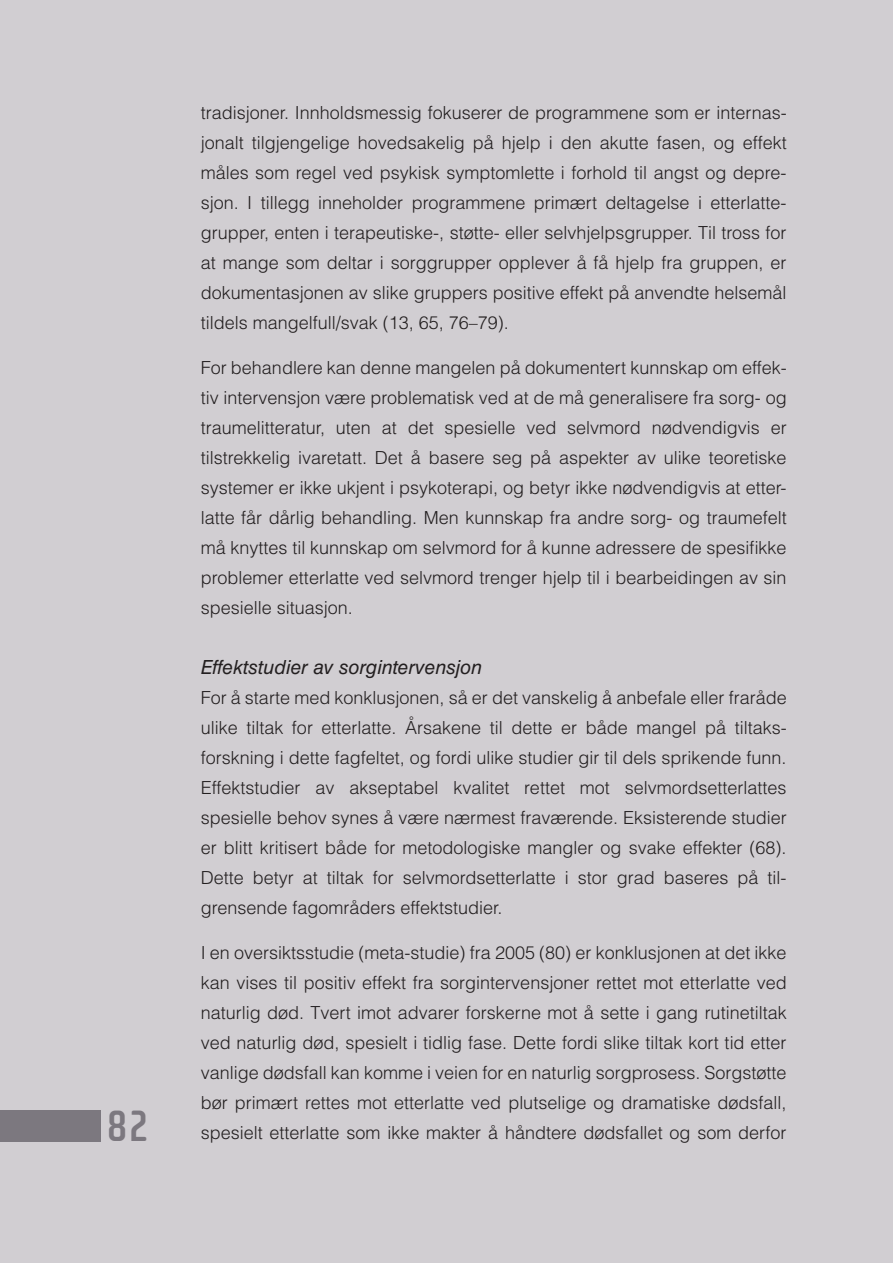
<style>
.page{position:relative;width:893px;height:1263px;background:#d1ced2}
.page>*{position:absolute;margin:0;border:0;box-sizing:border-box;transform-origin:0 0}
.t1{font:700 45px "Cholla Sans";color:#7c787f}
.t2{font:italic 19.5px "Helvetica LT Std";color:#231f20}
.t3{font:300 18px/30px "Helvetica LT Std";color:#231f20;text-align:justify}
</style>
<div class="page">
<div style="left:0;top:1110px;width:100px;height:31px;background:#7c787f"></div>
<h1 class="t1" style="left:106px;top:1101px;width:44px">82</h1>
<p class="t3" style="left:201px;top:100px;width:587px">tradisjoner. Innholdsmessig fokuserer de programmene som er internas&shy;jonalt tilgjengelige hovedsakelig på hjelp i den akutte fasen, og effekt måles som regel ved psykisk symptomlette i forhold til angst og depre&shy;sjon. I tillegg inneholder programmene primært deltagelse i etterlatte&shy;grupper, enten i terapeutiske-, støtte- eller selvhjelpsgrupper. Til tross for at mange som deltar i sorggrupper opplever å få hjelp fra gruppen, er dokumentasjonen av slike gruppers positive effekt på anvendte helsemål tildels mangelfull/svak (13, 65, 76–79).</p>
<p class="t3" style="left:201px;top:355px;width:587px">For behandlere kan denne mangelen på dokumentert kunnskap om effek&shy;tiv intervensjon være problematisk ved at de må generalisere fra sorg- og traumelitteratur, uten at det spesielle ved selvmord nødvendigvis er tilstrekkelig ivaretatt. Det å basere seg på aspekter av ulike teoretiske systemer er ikke ukjent i psykoterapi, og betyr ikke nødvendigvis at etter&shy;latte får dårlig behandling. Men kunnskap fra andre sorg- og traumefelt må knyttes til kunnskap om selvmord for å kunne adressere de spesifikke problemer etterlatte ved selvmord trenger hjelp til i bearbeidingen av sin spesielle situasjon.</p>
<p class="t2" style="left:201px;top:660px;width:283px">Effektstudier av sorgintervensjon</p>
<p class="t3" style="left:201px;top:685px;width:587px">For å starte med konklusjonen, så er det vanskelig å anbefale eller fraråde ulike tiltak for etterlatte. Årsakene til dette er både mangel på tiltaks&shy;forskning i dette fagfeltet, og fordi ulike studier gir til dels sprikende funn.<br>Effektstudier av akseptabel kvalitet rettet mot selvmordsetterlattes spesielle behov synes å være nærmest fraværende. Eksisterende studier er blitt kritisert både for metodologiske mangler og svake effekter (68).<br>Dette betyr at tiltak for selvmordsetterlatte i stor grad baseres på til&shy;grensende fagområders effektstudier.</p>
<p class="t3" style="left:201px;top:940px;width:587px">I en oversiktsstudie (meta-studie) fra 2005 (80) er konklusjonen at det ikke kan vises til positiv effekt fra sorgintervensjoner rettet mot etterlatte ved naturlig død. Tvert imot advarer forskerne mot å sette i gang rutinetiltak ved naturlig død, spesielt i tidlig fase. Dette fordi slike tiltak kort tid etter vanlige dødsfall kan komme i veien for en naturlig sorgprosess. Sorgstøtte</p>
<p class="t3" style="left:201px;top:1090px;width:587px">bør primært rettes mot etterlatte ved plutselige og dramatiske dødsfall,</p>
<p class="t3" style="left:201px;top:1120px;width:587px">spesielt etterlatte som ikke makter å håndtere dødsfallet og som derfor</p>
</div>
